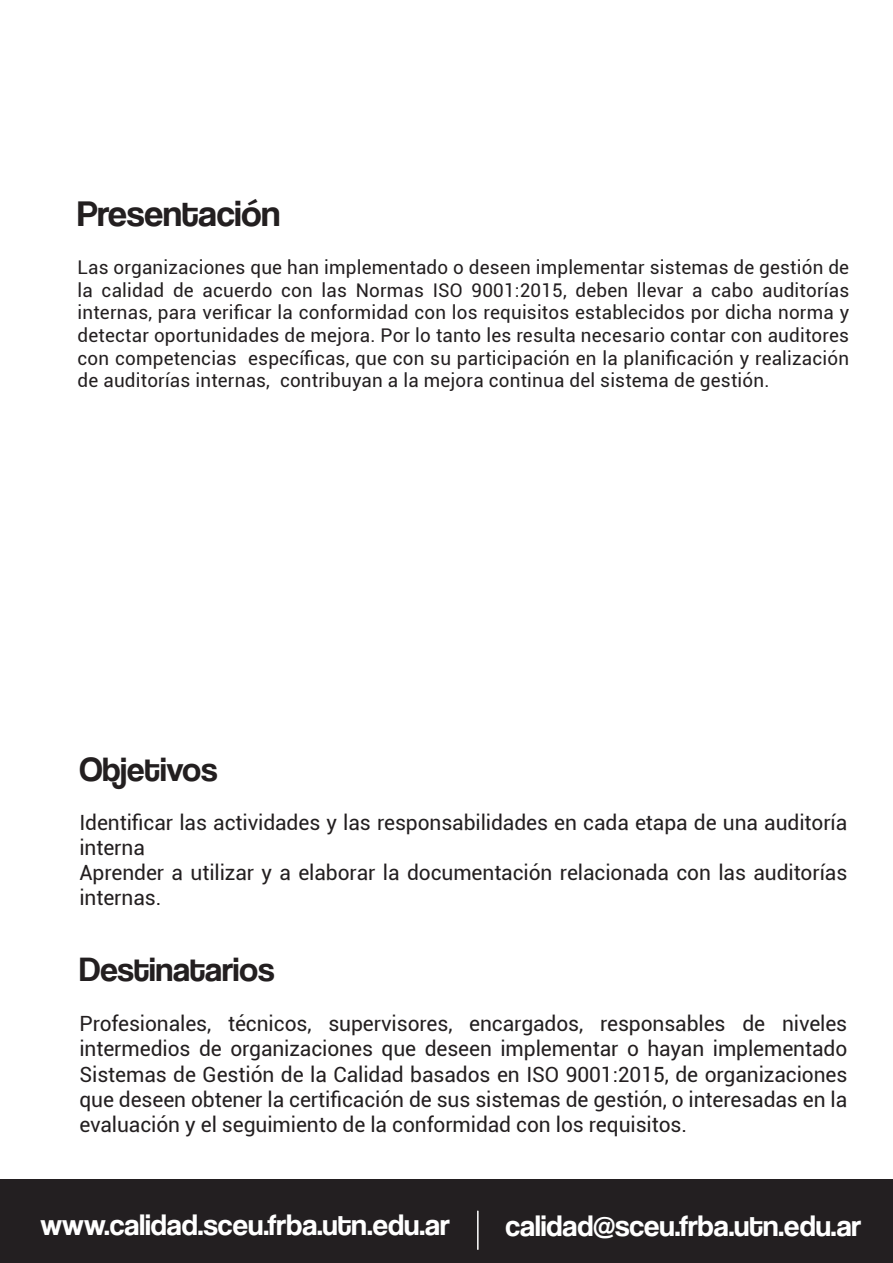
<style>
.page{position:relative;width:893px;height:1263px;background:#fff}
.page>*{position:absolute;margin:0;border:0;box-sizing:border-box;transform-origin:0 0}
.t1{font:37.5px "Coolvetica Rg";letter-spacing:-.005em;color:#231f20}
.t2{font:34.8px "Coolvetica Rg";letter-spacing:-.005em;color:#231f20}
.t3{font:30.6px "Coolvetica Rg";color:#fff}
.t4{font:21px/25.2px "Roboto";letter-spacing:-.005em;color:#231f20}
.t5{font:18.9px/22.6px "Roboto";letter-spacing:.01em;color:#231f20;text-align:justify}
</style>
<div class="page">
<div style="left:0;top:1179px;width:893px;height:84px;background:#231f21"></div>
<hr style="left:477px;top:1211px;width:2px;height:39px;background:#fff">
<h1 class="t1" style="left:78px;top:192px;width:204px">Presentación</h1>
<p class="t5" style="left:78px;top:255px;width:773px">Las organizaciones que han implementado o deseen implementar sistemas de gestión de la calidad de acuerdo con las Normas ISO 9001:2015, deben llevar a cabo auditorías internas, para verificar la conformidad con los requisitos establecidos por dicha norma y detectar oportunidades de mejora. Por lo tanto les resulta necesario contar con auditores con competencias específicas, que con su participación en la planificación y realización de auditorías internas, contribuyan a la mejora continua del sistema de gestión.</p>
<h2 class="t2" style="left:79px;top:749px;width:140px">Objetivos</h2>
<p class="t4" style="left:79px;top:809px;width:769px">Identificar las actividades y las responsabilidades en cada etapa de una auditoría interna<br>Aprender a utilizar y a elaborar la documentación relacionada con las auditorías internas.</p>
<h2 class="t2" style="left:79px;top:949px;width:196px">Destinatarios</h2>
<p class="t4" style="left:79px;top:1010px;width:769px;text-align:justify">Profesionales, técnicos, supervisores, encargados, responsables de niveles intermedios de organizaciones que deseen implementar o hayan implementado Sistemas de Gestión de la Calidad basados en ISO 9001:2015, de organizaciones que deseen obtener la certificación de sus sistemas de gestión, o interesadas en la evaluación y el seguimiento de la conformidad con los requisitos.</p>
<h3 class="t3" style="left:40px;top:1207px;width:411px">www.calidad.sceu.frba.utn.edu.ar</h3>
<h3 class="t3" style="left:505px;top:1208px;width:357px">calidad@sceu.frba.utn.edu.ar</h3>
</div>
